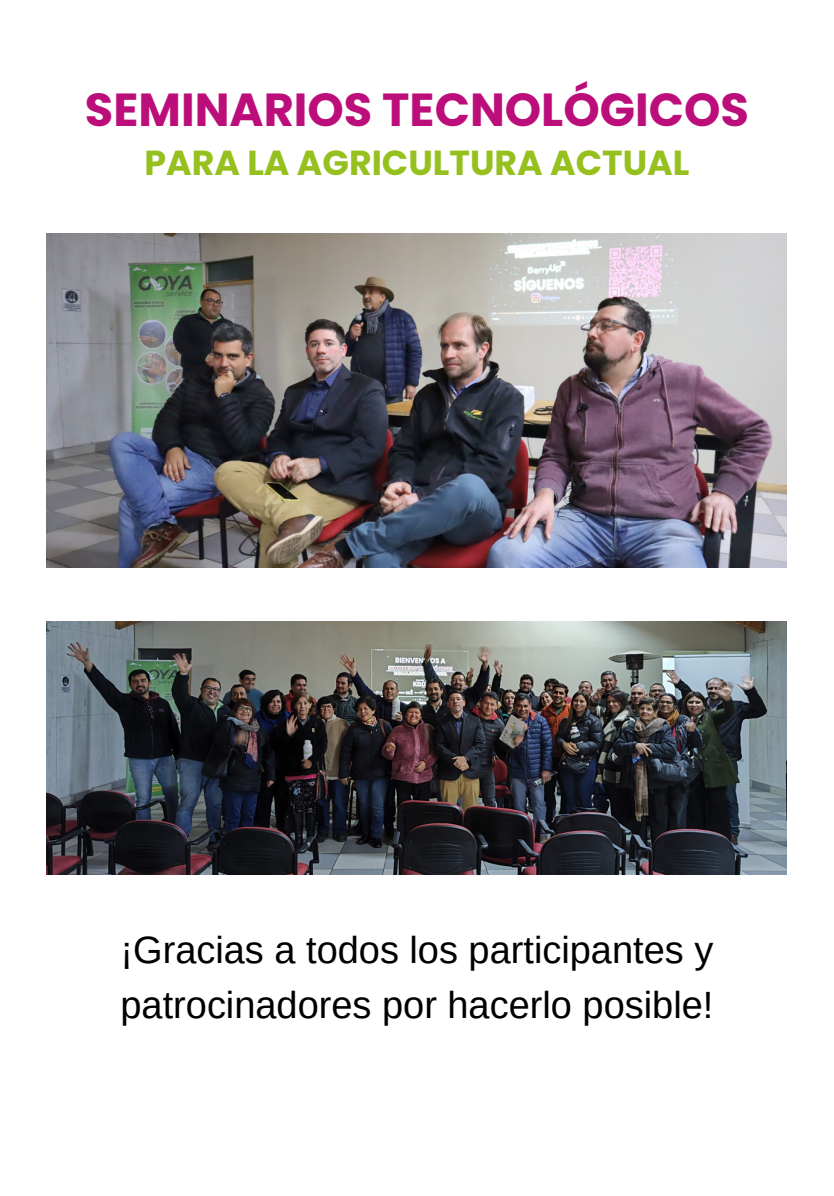
<style>
.page{position:relative;width:834px;height:1196px;background:#fff}
.page>*{position:absolute;margin:0;border:0;box-sizing:border-box;transform-origin:0 0}
.t1{font:700 46.4px "Poppins";color:#bc0e7a}
.t2{font:38px/55.4px "Arimo";color:#000}
.t3{font:700 34.8px "Poppins";color:#95c01e}
</style>
<div class="page">
<img style="left:47px;top:234px;width:740px;height:334px">
<img style="left:47px;top:621px;width:740px;height:253px">
<p class="t1" style="left:85px;top:78px;width:665px">SEMINARIOS TECNOLÓGICOS</p>
<p class="t3" style="left:144px;top:138px;width:546px">PARA LA AGRICULTURA ACTUAL</p>
<p class="t2" style="left:120px;top:922px;width:594px">¡Gracias a todos los participantes y patrocinadores por hacerlo posible!</p>
</div>
